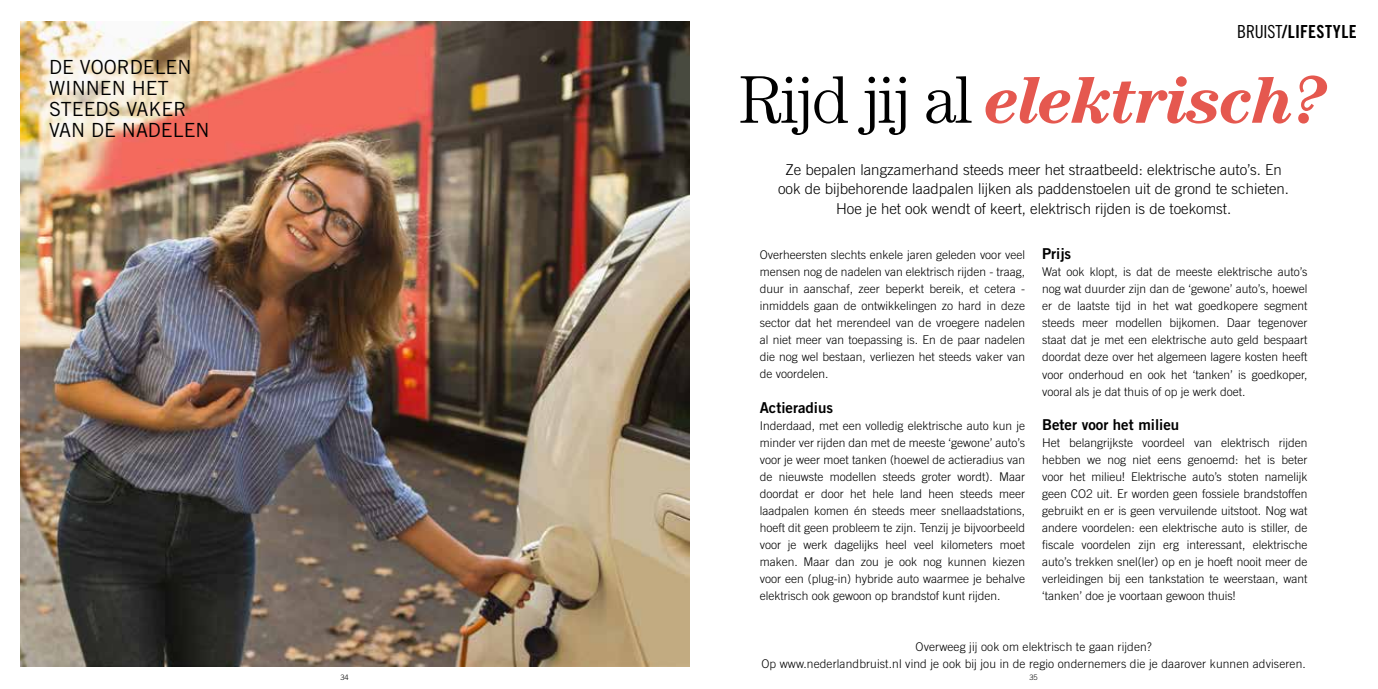
<style>
.page{position:relative;width:1378px;height:689px;background:#fff}
.page>*{position:absolute;margin:0;border:0;box-sizing:border-box;transform-origin:0 0}
.t1{font:italic 700 67.5px "Century Std";letter-spacing:-.03em;color:#e5584f}
.t2{font:19.5px/21px "Trade Gothic LT Std";color:#000}
.t3{font:18px "Trade Gothic LT Std Bd Cn 20";letter-spacing:.02em;color:#000}
.t4{font:300 15px/19.5px "Trade Gothic LT Std";color:#000;text-align:center}
.t5{font:15px "Trade Gothic LT Std Bd 2";color:#000}
.t6{font:300 12px/17px "Trade Gothic LT Std";color:#000;text-align:justify}
.t7{font:300 7.5px "Trade Gothic LT Std";color:#000}
.s1{font-family:"Trade Gothic LT Std Cn 18"}
.s2{font-weight:300;font-style:normal;color:#000}
</style>
<div class="page">
<img style="left:21px;top:21px;width:655px;height:645px">
<svg style="left:21px;top:26px;width:119px;height:118px"></svg>
<img style="left:676px;top:21px;width:13px;height:645px">
<h2 class="t2" style="left:49px;top:56px;width:162px">DE VOORDELEN<br>WINNEN HET<br>STEEDS VAKER<br>VAN DE NADELEN</h2>
<h3 class="t3" style="left:1237px;top:21px;width:121px"><span class="s1">BRUIST</span>/LIFESTYLE</h3>
<h1 class="t1" style="left:739px;top:60px;width:591px"><span class="s2">Rijd jij al</span> elektrisch?</h1>
<p class="t4" style="left:778px;top:159px;width:512px">Ze bepalen langzamerhand steeds meer het straatbeeld: elektrische auto’s. En ook de bijbehorende laadpalen lijken als paddenstoelen uit de grond te schieten.<br>Hoe je het ook wendt of keert, elektrisch rijden is de toekomst.</p>
<p class="t5" style="left:1042px;top:245px;width:31px">Prijs</p>
<p class="t6" style="left:1042px;top:263px;width:267px">Wat ook klopt, is dat de meeste elektrische auto’s nog wat duurder zijn dan de ‘gewone’ auto’s, hoewel er de laatste tijd in het wat goedkopere segment steeds meer modellen bijkomen. Daar tegenover staat dat je met een elektrische auto geld bespaart doordat deze over het algemeen lagere kosten heeft voor onderhoud en ook het ‘tanken’ is goedkoper, vooral als je dat thuis of op je werk doet.</p>
<p class="t5" style="left:1042px;top:415px;width:139px">Beter voor het milieu</p>
<p class="t6" style="left:1042px;top:434px;width:267px">Het belangrijkste voordeel van elektrisch rijden hebben we nog niet eens genoemd: het is beter voor het milieu! Elektrische auto’s stoten namelijk geen CO2 uit. Er worden geen fossiele brandstoffen gebruikt en er is geen vervuilende uitstoot. Nog wat andere voordelen: een elektrische auto is stiller, de fiscale voordelen zijn erg interessant, elektrische auto’s trekken snel(ler) op en je hoeft nooit meer de verleidingen bij een tankstation te weerstaan, want ‘tanken’ doe je voortaan gewoon thuis!</p>
<p class="t6" style="left:760px;top:246px;width:267px">Overheersten slechts enkele jaren geleden voor veel mensen nog de nadelen van elektrisch rijden - traag, duur in aanschaf, zeer beperkt bereik, et cetera - inmiddels gaan de ontwikkelingen zo hard in deze sector dat het merendeel van de vroegere nadelen al niet meer van toepassing is. En de paar nadelen die nog wel bestaan, verliezen het steeds vaker van de voordelen.</p>
<p class="t5" style="left:760px;top:398px;width:75px">Actieradius</p>
<p class="t6" style="left:760px;top:417px;width:267px">Inderdaad, met een volledig elektrische auto kun je minder ver rijden dan met de meeste ‘gewone’ auto’s voor je weer moet tanken (hoewel de actieradius van de nieuwste modellen steeds groter wordt). Maar doordat er door het hele land heen steeds meer laadpalen komen én steeds meer snellaadstations, hoeft dit geen probleem te zijn. Tenzij je bijvoorbeeld voor je werk dagelijks heel veel kilometers moet maken. Maar dan zou je ook nog kunnen kiezen voor een (plug-in) hybride auto waarmee je behalve elektrisch ook gewoon op brandstof kunt rijden.</p>
<p class="t6" style="left:761px;top:638px;width:546px;text-align:center">Overweeg jij ook om elektrisch te gaan rijden?<br>Op www.nederlandbruist.nl vind je ook bij jou in de regio ondernemers die je daarover kunnen adviseren.</p>
<p class="t7" style="left:340px;top:672px;width:10px">34</p>
<p class="t7" style="left:1029px;top:672px;width:10px">35</p>
</div>
